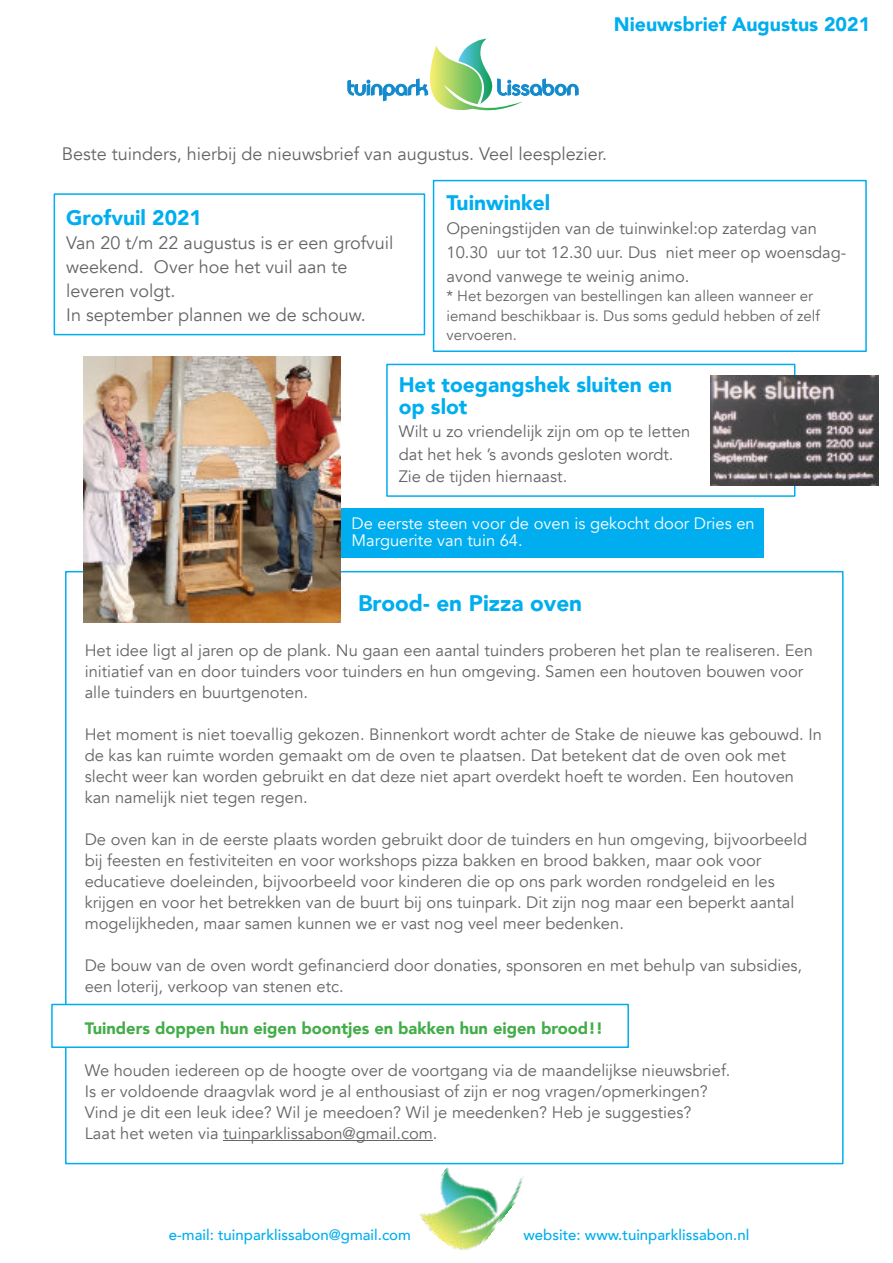
<style>
.page{position:relative;width:893px;height:1263px;background:#fff}
.page>*{position:absolute;margin:0;border:0;box-sizing:border-box;transform-origin:0 0}
.t1{font:900 22.5px "Avenir";color:#00aeef}
.t2{font:900 21px/22.5px "Avenir";color:#00aeef}
.t3{font:900 19.5px "Avenir";color:#00aeef}
.t4{font:18px/24px "Avenir";color:#636466}
.t5{font:16.5px/21px "Avenir";color:#646567}
.t6{font:16.5px/22.5px "Avenir";color:#636466}
.t7{font:16.5px/16.5px "Avenir";color:#fff}
.t8{font:900 16.5px "Avenir";color:#43ad49}
.t9{font:15px/19.5px "Avenir";color:#646567}
.t10{font:500 15px "Avenir";color:#00aeef}
</style>
<div class="page">
<svg style="left:348px;top:39px;width:230px;height:72px"></svg>
<img style="left:411px;top:1162px;width:119px;height:88px">
<div style="left:433px;top:180px;width:434px;height:172px;border:2px solid #00aeef"></div>
<div style="left:54px;top:193px;width:371px;height:142px;border:2px solid #00aeef"></div>
<div style="left:386px;top:364px;width:409px;height:133px;border:2px solid #00aeef"></div>
<div style="left:51px;top:1004px;width:578px;height:44px;background:#fff;border:2px solid #00aeef"></div>
<hr style="left:223px;top:1140px;width:210px;height:1px;background:#646567">
<div style="left:328px;top:508px;width:435px;height:49px;background:#00aeef"></div>
<img style="left:83px;top:357px;width:257px;height:265px">
<img style="left:711px;top:375px;width:168px;height:110px">
<p class="t3" style="left:614px;top:12px;width:258px">Nieuwsbrief Augustus 2021</p>
<p class="t4" style="left:62px;top:142px;width:547px">Beste tuinders, hierbĳ de nieuwsbrief van augustus. Veel leesplezier.</p>
<p class="t2" style="left:66px;top:207px;width:137px">Grofvuil 2021</p>
<p class="t4" style="left:66px;top:231px;width:329px">Van 20 t/m 22 augustus is er een grofvuil weekend. Over hoe het vuil aan te leveren volgt.<br>In september plannen we de schouw.</p>
<p class="t2" style="left:446px;top:192px;width:105px">Tuinwinkel</p>
<p class="t5" style="left:446px;top:216px;width:401px;line-height:24px">Openingstĳden van de tuinwinkel:op zaterdag van<br>10.30 uur tot 12.30 uur. Dus niet meer op woensdag&shy;avond vanwege te weinig animo.</p>
<p class="t9" style="left:446px;top:287px;width:375px">* Het bezorgen van bestellingen kan alleen wanneer er iemand beschikbaar is. Dus soms geduld hebben of zelf vervoeren.</p>
<p class="t2" style="left:399px;top:374px;width:275px">Het toegangshek sluiten en op slot</p>
<p class="t6" style="left:399px;top:420px;width:293px">Wilt u zo vriendelĳk zĳn om op te letten dat het hek ’s avonds gesloten wordt.<br>Zie de tĳden hiernaast.</p>
<p class="t7" style="left:352px;top:515px;width:405px">De eerste steen voor de oven is gekocht door Dries en<br>Marguerite van tuin 64.</p>
<h1 class="t1" style="left:358px;top:588px;width:226px">Brood- en Pizza oven</h1>
<p class="t5" style="left:85px;top:640px;width:730px">Het idee ligt al jaren op de plank. Nu gaan een aantal tuinders proberen het plan te realiseren. Een initiatief van en door tuinders voor tuinders en hun omgeving. Samen een houtoven bouwen voor alle tuinders en buurtgenoten.</p>
<p class="t5" style="left:85px;top:724px;width:739px">Het moment is niet toevallig gekozen. Binnenkort wordt achter de Stake de nieuwe kas gebouwd. In de kas kan ruimte worden gemaakt om de oven te plaatsen. Dat betekent dat de oven ook met slecht weer kan worden gebruikt en dat deze niet apart overdekt hoeft te worden. Een houtoven kan namelĳk niet tegen regen.</p>
<p class="t5" style="left:85px;top:829px;width:724px">De oven kan in de eerste plaats worden gebruikt door de tuinders en hun omgeving, bĳvoorbeeld bĳ feesten en festiviteiten en voor workshops pizza bakken en brood bakken, maar ook voor educatieve doeleinden, bĳvoorbeeld voor kinderen die op ons park worden rondgeleid en les krĳgen en voor het betrekken van de buurt bĳ ons tuinpark. Dit zĳn nog maar een beperkt aantal mogelĳkheden, maar samen kunnen we er vast nog veel meer bedenken.</p>
<p class="t5" style="left:85px;top:955px;width:719px">De bouw van de oven wordt gefinancierd door donaties, sponsoren en met behulp van subsidies, een loterĳ, verkoop van stenen etc.</p>
<p class="t8" style="left:85px;top:1017px;width:520px">Tuinders doppen hun eigen boontjes en bakken hun eigen brood!!</p>
<p class="t5" style="left:85px;top:1060px;width:647px">We houden iedereen op de hoogte over de voortgang via de maandelĳkse nieuwsbrief.<br>Is er voldoende draagvlak word je al enthousiast of zĳn er nog vragen/opmerkingen?<br>Vind je dit een leuk idee? Wil je meedoen? Wil je meedenken? Heb je suggesties?<br>Laat het weten via tuinparklissabon@gmail.com.</p>
<p class="t10" style="left:169px;top:1224px;width:244px">e-mail: tuinparklissabon@gmail.com</p>
<p class="t10" style="left:524px;top:1224px;width:227px">website: www.tuinparklissabon.nl</p>
</div>
